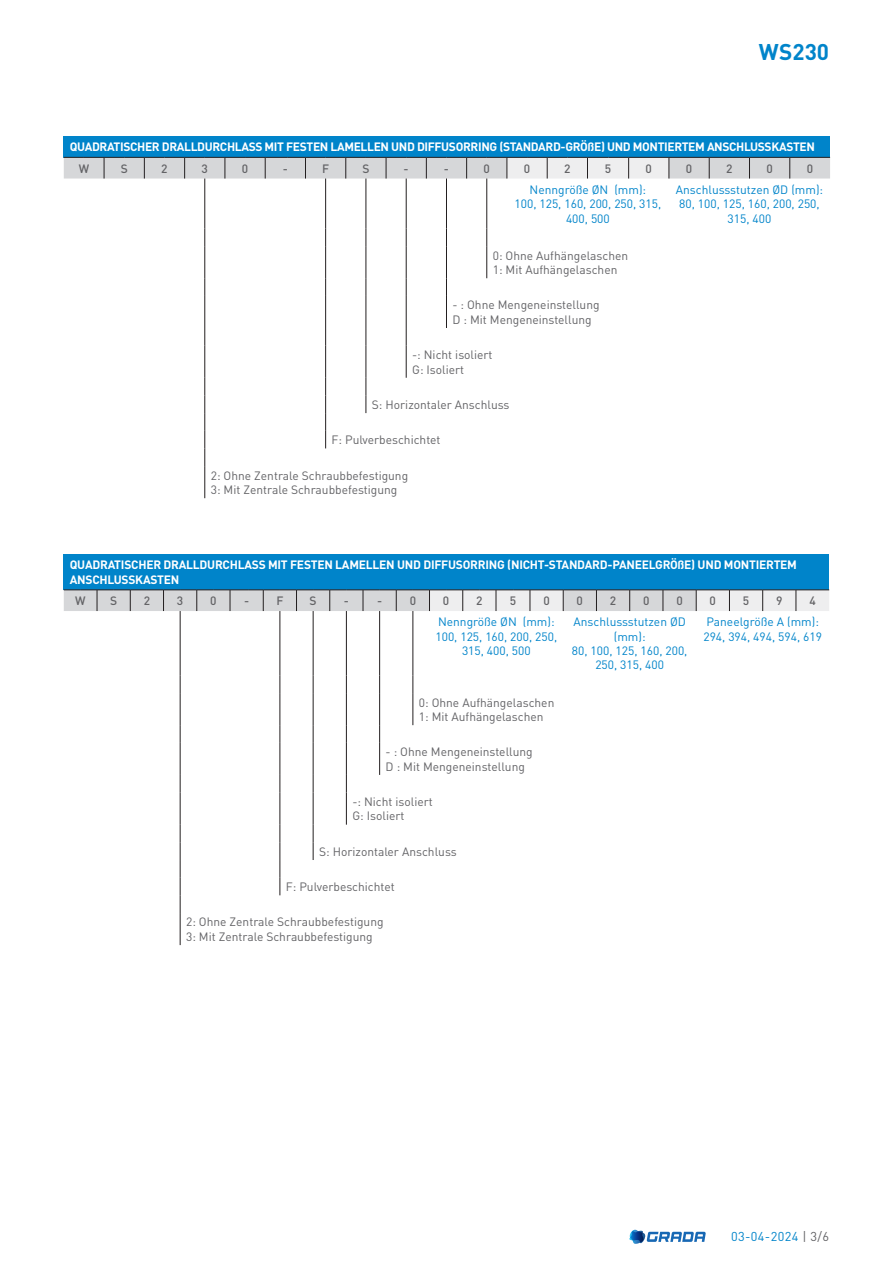
<style>
.page{position:relative;width:893px;height:1263px;background:#fff}
.page>*{position:absolute;margin:0;border:0;box-sizing:border-box;transform-origin:0 0}
.t1{font:700 22.5px "DIN Pro";color:#0084ca}
.t2{font:12.75px "DIN Pro";letter-spacing:.03em;color:#0084ca}
.t3{font:12px/14.4px "DIN Pro";color:#636366}
.t4{font:12px/14.4px "DIN Pro";color:#0084ca;text-align:center}
.t5{font:700 12px/14.4px "DIN Pro";letter-spacing:-.03em;color:#fff}
.t6{font:500 12px "DIN Pro";color:#636366}
.s1{color:#636366}
</style>
<div class="page">
<svg style="left:629px;top:1230px;width:77px;height:14px"></svg>
<div style="left:64px;top:136px;width:766px;height:21px;background:#0084ca"></div>
<svg style="left:64px;top:157px;width:766px;height:22px;background:#d0d0d2"></svg>
<hr style="left:486px;top:179px;width:1px;height:49px;background:#231f20">
<svg style="left:486px;top:228px;width:1px;height:18px"></svg>
<hr style="left:486px;top:246px;width:1px;height:32px;background:#231f20">
<hr style="left:446px;top:179px;width:1px;height:49px;background:#231f20">
<svg style="left:446px;top:228px;width:1px;height:18px"></svg>
<hr style="left:446px;top:246px;width:1px;height:32px;background:#231f20">
<svg style="left:446px;top:278px;width:1px;height:18px"></svg>
<hr style="left:446px;top:296px;width:1px;height:32px;background:#231f20">
<hr style="left:406px;top:179px;width:1px;height:49px;background:#231f20">
<svg style="left:406px;top:228px;width:1px;height:18px"></svg>
<hr style="left:406px;top:246px;width:1px;height:32px;background:#231f20">
<svg style="left:406px;top:278px;width:1px;height:18px"></svg>
<hr style="left:406px;top:296px;width:1px;height:32px;background:#231f20">
<svg style="left:406px;top:328px;width:1px;height:18px"></svg>
<hr style="left:406px;top:346px;width:1px;height:32px;background:#231f20">
<hr style="left:366px;top:179px;width:1px;height:49px;background:#231f20">
<svg style="left:366px;top:228px;width:1px;height:18px"></svg>
<hr style="left:366px;top:246px;width:1px;height:32px;background:#231f20">
<svg style="left:366px;top:278px;width:1px;height:18px"></svg>
<hr style="left:366px;top:296px;width:1px;height:32px;background:#231f20">
<svg style="left:366px;top:328px;width:1px;height:18px"></svg>
<hr style="left:366px;top:346px;width:1px;height:32px;background:#231f20">
<svg style="left:366px;top:378px;width:1px;height:35px"></svg>
<hr style="left:325px;top:179px;width:1px;height:49px;background:#231f20">
<svg style="left:325px;top:228px;width:1px;height:18px"></svg>
<hr style="left:325px;top:246px;width:1px;height:32px;background:#231f20">
<svg style="left:325px;top:278px;width:1px;height:18px"></svg>
<hr style="left:325px;top:296px;width:1px;height:32px;background:#231f20">
<svg style="left:325px;top:328px;width:1px;height:18px"></svg>
<hr style="left:325px;top:346px;width:1px;height:32px;background:#231f20">
<svg style="left:325px;top:378px;width:1px;height:70px"></svg>
<hr style="left:205px;top:179px;width:1px;height:49px;background:#231f20">
<svg style="left:205px;top:228px;width:1px;height:18px"></svg>
<hr style="left:205px;top:246px;width:1px;height:32px;background:#231f20">
<svg style="left:205px;top:278px;width:1px;height:18px"></svg>
<hr style="left:205px;top:296px;width:1px;height:32px;background:#231f20">
<svg style="left:205px;top:328px;width:1px;height:18px"></svg>
<hr style="left:205px;top:346px;width:1px;height:32px;background:#231f20">
<svg style="left:205px;top:378px;width:1px;height:88px"></svg>
<hr style="left:205px;top:466px;width:1px;height:32px;background:#231f20">
<div style="left:64px;top:554px;width:765px;height:36px;background:#0084ca"></div>
<svg style="left:64px;top:590px;width:765px;height:21px;background:#d5d6d7"></svg>
<hr style="left:413px;top:611px;width:1px;height:64px;background:#231f20">
<svg style="left:413px;top:675px;width:1px;height:18px"></svg>
<hr style="left:413px;top:693px;width:1px;height:32px;background:#231f20">
<hr style="left:379px;top:611px;width:1px;height:64px;background:#231f20">
<svg style="left:379px;top:675px;width:1px;height:18px"></svg>
<hr style="left:379px;top:693px;width:1px;height:32px;background:#231f20">
<svg style="left:379px;top:725px;width:1px;height:18px"></svg>
<hr style="left:379px;top:743px;width:1px;height:32px;background:#231f20">
<hr style="left:180px;top:611px;width:1px;height:64px;background:#231f20">
<svg style="left:180px;top:675px;width:1px;height:18px"></svg>
<hr style="left:180px;top:693px;width:1px;height:32px;background:#231f20">
<svg style="left:180px;top:725px;width:1px;height:18px"></svg>
<hr style="left:180px;top:743px;width:1px;height:32px;background:#231f20">
<svg style="left:180px;top:775px;width:1px;height:17px"></svg>
<hr style="left:180px;top:792px;width:1px;height:33px;background:#231f20">
<svg style="left:180px;top:825px;width:1px;height:88px"></svg>
<hr style="left:180px;top:913px;width:1px;height:32px;background:#231f20">
<hr style="left:280px;top:611px;width:1px;height:64px;background:#231f20">
<svg style="left:280px;top:675px;width:1px;height:18px"></svg>
<hr style="left:280px;top:693px;width:1px;height:32px;background:#231f20">
<svg style="left:280px;top:725px;width:1px;height:18px"></svg>
<hr style="left:280px;top:743px;width:1px;height:32px;background:#231f20">
<svg style="left:280px;top:775px;width:1px;height:17px"></svg>
<hr style="left:280px;top:792px;width:1px;height:33px;background:#231f20">
<svg style="left:280px;top:825px;width:1px;height:70px"></svg>
<hr style="left:313px;top:611px;width:1px;height:64px;background:#231f20">
<svg style="left:313px;top:675px;width:1px;height:18px"></svg>
<hr style="left:313px;top:693px;width:1px;height:32px;background:#231f20">
<svg style="left:313px;top:725px;width:1px;height:18px"></svg>
<hr style="left:313px;top:743px;width:1px;height:32px;background:#231f20">
<svg style="left:313px;top:775px;width:1px;height:17px"></svg>
<hr style="left:313px;top:792px;width:1px;height:33px;background:#231f20">
<svg style="left:313px;top:825px;width:1px;height:35px"></svg>
<hr style="left:346px;top:611px;width:1px;height:64px;background:#231f20">
<svg style="left:346px;top:675px;width:1px;height:18px"></svg>
<hr style="left:346px;top:693px;width:1px;height:32px;background:#231f20">
<svg style="left:346px;top:725px;width:1px;height:18px"></svg>
<hr style="left:346px;top:743px;width:1px;height:32px;background:#231f20">
<svg style="left:346px;top:775px;width:1px;height:17px"></svg>
<hr style="left:346px;top:792px;width:1px;height:33px;background:#231f20">
<h1 class="t1" style="left:759px;top:33px;width:72px">WS230</h1>
<p class="t5" style="left:70px;top:138px;width:747px">QUADRATISCHER DRALLDURCHLASS MIT FESTEN LAMELLEN UND DIFFUSORRING (STANDARD-GRÖßE) UND MONTIERTEM ANSCHLUSSKASTEN</p>
<p class="t6" style="left:79px;top:158px;width:12px">W</p>
<p class="t6" style="left:121px;top:158px;width:9px">S</p>
<p class="t6" style="left:161px;top:158px;width:8px">2</p>
<p class="t6" style="left:202px;top:158px;width:8px">3</p>
<p class="t6" style="left:242px;top:158px;width:8px">0</p>
<p class="t6" style="left:283px;top:158px;width:7px">-</p>
<p class="t6" style="left:322px;top:158px;width:9px">F</p>
<p class="t6" style="left:362px;top:158px;width:9px">S</p>
<p class="t6" style="left:404px;top:158px;width:7px">-</p>
<p class="t6" style="left:444px;top:158px;width:7px">-</p>
<p class="t6" style="left:484px;top:158px;width:8px">0</p>
<p class="t6" style="left:524px;top:158px;width:8px">0</p>
<p class="t6" style="left:564px;top:158px;width:8px">2</p>
<p class="t6" style="left:605px;top:158px;width:8px">5</p>
<p class="t6" style="left:646px;top:158px;width:8px">0</p>
<p class="t6" style="left:686px;top:158px;width:8px">0</p>
<p class="t6" style="left:726px;top:158px;width:8px">2</p>
<p class="t6" style="left:766px;top:158px;width:8px">0</p>
<p class="t6" style="left:807px;top:158px;width:8px">0</p>
<p class="t4" style="left:515px;top:182px;width:148px">Nenngröße ØN (mm):<br>100, 125, 160, 200, 250, 315,<br>400, 500</p>
<p class="t4" style="left:676px;top:182px;width:149px">Anschlussstutzen ØD (mm):<br>80, 100, 125, 160, 200, 250,<br>315, 400</p>
<p class="t3" style="left:493px;top:248px;width:137px">0: Ohne Aufhängelaschen<br>1: Mit Aufhängelaschen</p>
<p class="t3" style="left:452px;top:297px;width:149px">- : Ohne Mengeneinstellung<br>D : Mit Mengeneinstellung</p>
<p class="t3" style="left:412px;top:347px;width:82px">-: Nicht isoliert<br>G: Isoliert</p>
<p class="t3" style="left:372px;top:397px;width:139px">S: Horizontaler Anschluss</p>
<p class="t3" style="left:332px;top:432px;width:110px">F: Pulverbeschichtet</p>
<p class="t3" style="left:211px;top:467px;width:199px">2: Ohne Zentrale Schraubbefestigung<br>3: Mit Zentrale Schraubbefestigung</p>
<p class="t5" style="left:70px;top:556px;width:729px">QUADRATISCHER DRALLDURCHLASS MIT FESTEN LAMELLEN UND DIFFUSORRING (NICHT-STANDARD-PANEELGRÖßE) UND MONTIERTEM<br>ANSCHLUSSKASTEN</p>
<p class="t6" style="left:75px;top:591px;width:12px">W</p>
<p class="t6" style="left:110px;top:591px;width:9px">S</p>
<p class="t6" style="left:144px;top:591px;width:8px">2</p>
<p class="t6" style="left:177px;top:591px;width:8px">3</p>
<p class="t6" style="left:210px;top:591px;width:8px">0</p>
<p class="t6" style="left:244px;top:591px;width:7px">-</p>
<p class="t6" style="left:276px;top:591px;width:9px">F</p>
<p class="t6" style="left:310px;top:591px;width:9px">S</p>
<p class="t6" style="left:344px;top:591px;width:7px">-</p>
<p class="t6" style="left:377px;top:591px;width:7px">-</p>
<p class="t6" style="left:410px;top:591px;width:8px">0</p>
<p class="t6" style="left:443px;top:591px;width:8px">0</p>
<p class="t6" style="left:476px;top:591px;width:8px">2</p>
<p class="t6" style="left:510px;top:591px;width:8px">5</p>
<p class="t6" style="left:543px;top:591px;width:8px">0</p>
<p class="t6" style="left:577px;top:591px;width:8px">0</p>
<p class="t6" style="left:610px;top:591px;width:8px">2</p>
<p class="t6" style="left:643px;top:591px;width:8px">0</p>
<p class="t6" style="left:676px;top:591px;width:8px">0</p>
<p class="t6" style="left:710px;top:591px;width:8px">0</p>
<p class="t6" style="left:743px;top:591px;width:8px">5</p>
<p class="t6" style="left:776px;top:591px;width:8px">9</p>
<p class="t6" style="left:809px;top:591px;width:8px">4</p>
<p class="t4" style="left:435px;top:614px;width:123px">Nenngröße ØN (mm):<br>100, 125, 160, 200, 250,<br>315, 400, 500</p>
<p class="t4" style="left:572px;top:614px;width:117px">Anschlussstutzen ØD (mm):<br>80, 100, 125, 160, 200,<br>250, 315, 400</p>
<p class="t4" style="left:703px;top:614px;width:120px;text-align:left">Paneelgröße A (mm):<br>294, 394, 494, 594, 619</p>
<p class="t3" style="left:419px;top:694px;width:137px">0: Ohne Aufhängelaschen<br>1: Mit Aufhängelaschen</p>
<p class="t3" style="left:386px;top:744px;width:149px">- : Ohne Mengeneinstellung<br>D : Mit Mengeneinstellung</p>
<p class="t3" style="left:352px;top:794px;width:82px">-: Nicht isoliert<br>G: Isoliert</p>
<p class="t3" style="left:319px;top:844px;width:139px">S: Horizontaler Anschluss</p>
<p class="t3" style="left:286px;top:879px;width:110px">F: Pulverbeschichtet</p>
<p class="t3" style="left:186px;top:914px;width:199px">2: Ohne Zentrale Schraubbefestigung<br>3: Mit Zentrale Schraubbefestigung</p>
<p class="t2" style="left:731px;top:1228px;width:100px">03-04-2024 <span class="s1">| 3/6</span></p>
</div>
